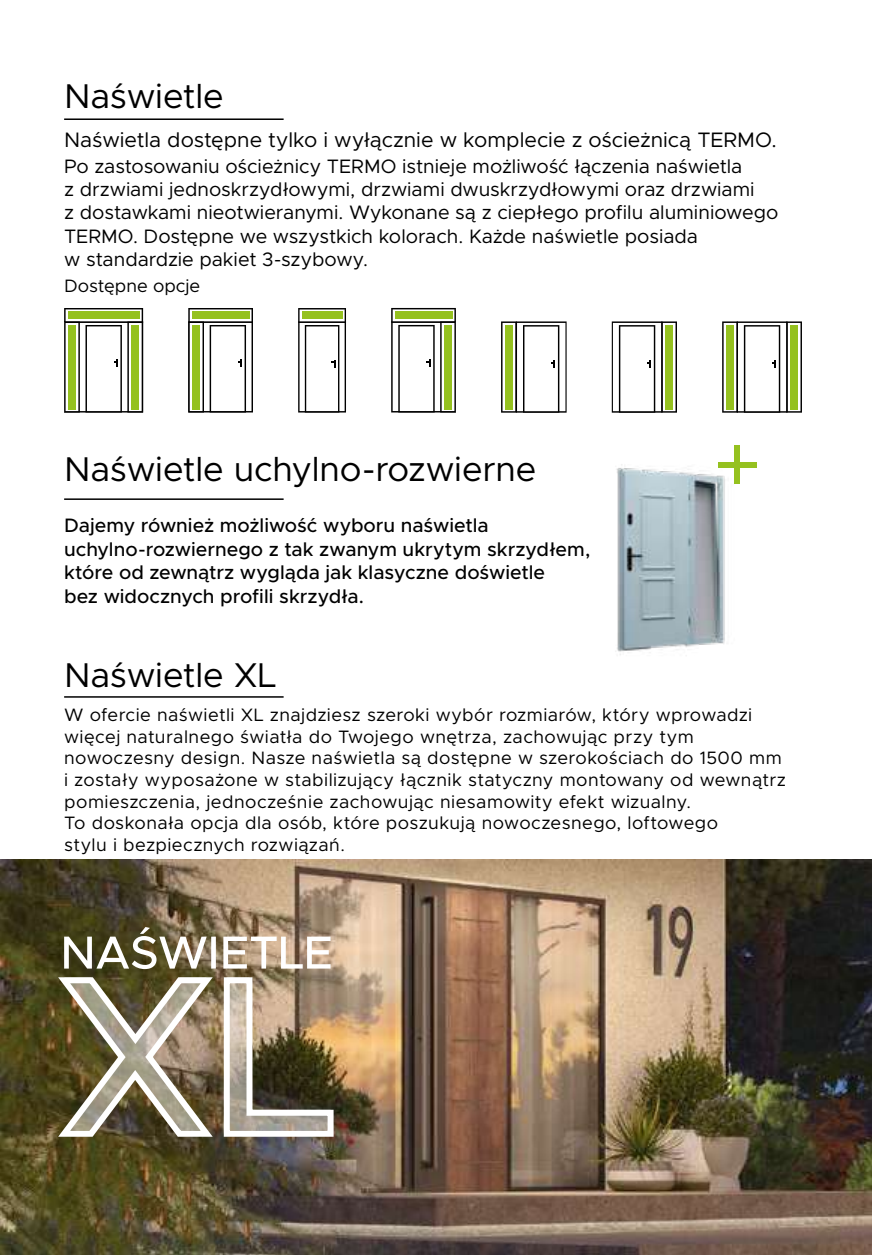
<style>
.page{position:relative;width:872px;height:1255px;background:#fff}
.page>*{position:absolute;margin:0;border:0;box-sizing:border-box;transform-origin:0 0}
.t1{font:34.5px "Metropolis";letter-spacing:-.005em;color:#000}
.t2{font:21px "Metropolis";color:#000}
.t3{font:19.5px/23.4px "Metropolis";color:#000}
.t4{font:500 19.5px/23.4px "Metropolis";color:#000}
.t5{font:18px/21.6px "Metropolis";letter-spacing:.02em;color:#000}
.t6{font:18px "Metropolis";color:#000}
</style>
<div class="page">
<svg style="left:64px;top:308px;width:79px;height:104px"></svg>
<svg style="left:188px;top:308px;width:65px;height:104px"></svg>
<svg style="left:298px;top:308px;width:48px;height:104px"></svg>
<svg style="left:391px;top:308px;width:65px;height:104px"></svg>
<svg style="left:501px;top:321px;width:65px;height:91px"></svg>
<svg style="left:612px;top:321px;width:65px;height:91px"></svg>
<svg style="left:722px;top:321px;width:80px;height:91px"></svg>
<hr style="left:64px;top:118px;width:220px;height:2px;background:#000">
<hr style="left:64px;top:696px;width:220px;height:1px;background:#000">
<hr style="left:64px;top:498px;width:220px;height:2px;background:#000">
<img style="left:0;top:859px;width:872px;height:395px">
<svg style="left:64px;top:927px;width:266px;height:42px"></svg>
<img style="left:52px;top:971px;width:284px;height:168px">
<img style="left:64px;top:977px;width:266px;height:153px">
<img style="left:615px;top:464px;width:140px;height:191px">
<div style="left:718px;top:462px;width:38px;height:5px;background:#95c11f"></div>
<div style="left:734px;top:445px;width:6px;height:38px;background:#95c11f"></div>
<h1 class="t1" style="left:64px;top:75px;width:161px">Naświetle</h1>
<p class="t2" style="left:64px;top:127px;width:714px">Naświetla dostępne tylko i wyłącznie w komplecie z ościeżnicą TERMO.</p>
<p class="t3" style="left:64px;top:154px;width:715px">Po zastosowaniu ościeżnicy TERMO istnieje możliwość łączenia naświetla<br>z drzwiami jednoskrzydłowymi, drzwiami dwuskrzydłowymi oraz drzwiami<br>z dostawkami nieotwieranymi. Wykonane są z ciepłego profilu aluminiowego TERMO. Dostępne we wszystkich kolorach. Każde naświetle posiada<br>w standardzie pakiet 3-szybowy.</p>
<p class="t6" style="left:64px;top:274px;width:138px">Dostępne opcje</p>
<h1 class="t1" style="left:64px;top:447px;width:473px">Naświetle uchylno-rozwierne</h1>
<p class="t4" style="left:64px;top:514px;width:528px">Dajemy również możliwość wyboru naświetla uchylno-rozwiernego z tak zwanym ukrytym skrzydłem, które od zewnątrz wygląda jak klasyczne doświetle<br>bez widocznych profili skrzydła.</p>
<h1 class="t1" style="left:64px;top:653px;width:214px">Naświetle XL</h1>
<p class="t5" style="left:64px;top:704px;width:723px">W ofercie naświetli XL znajdziesz szeroki wybór rozmiarów, który wprowadzi więcej naturalnego światła do Twojego wnętrza, zachowując przy tym nowoczesny design. Nasze naświetla są dostępne w szerokościach do 1500 mm i zostały wyposażone w stabilizujący łącznik statyczny montowany od wewnątrz pomieszczenia, jednocześnie zachowując niesamowity efekt wizualny.<br>To doskonała opcja dla osób, które poszukują nowoczesnego, loftowego<br>stylu i bezpiecznych rozwiązań.</p>
</div>
